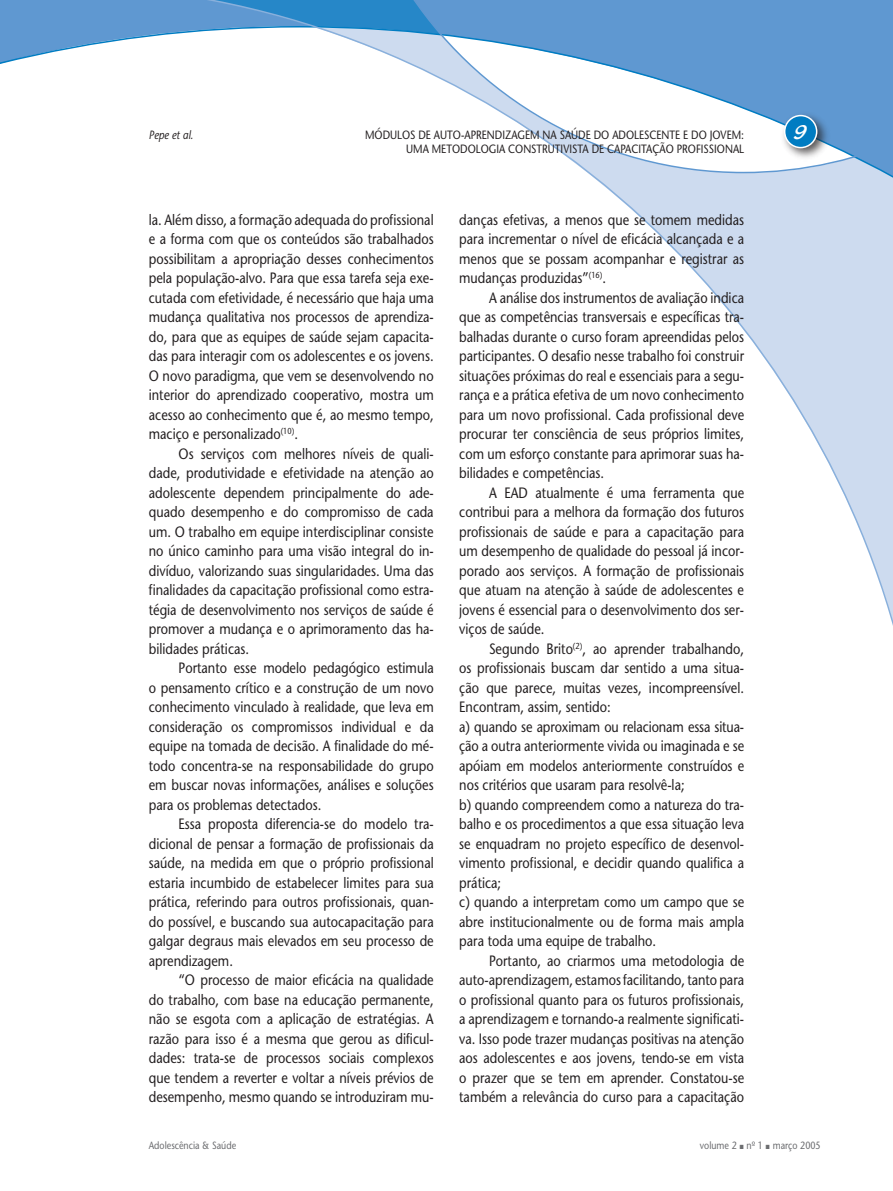
<style>
.page{position:relative;width:893px;height:1191px;background:#fff}
.page>*{position:absolute;margin:0;border:0;box-sizing:border-box;transform-origin:0 0}
.t1{font:15px/19.5px "Stone Sans";color:#231f20;text-align:justify;scale:.85 1}
.t2{font:12px/14.4px "Stone Sans";color:#231f20;text-align:right;scale:.85 1}
.t3{font:italic 12px "Stone Sans";color:#231f20;scale:.85 1}
.t4{font:10.5px "Stone Sans";color:#6c6d70;scale:.85 1}
</style>
<div class="page">
<svg style="left:2px;top:25px;width:117px;height:39px"></svg>
<svg style="left:119px;top:0;width:774px;height:626px"></svg>
<svg style="left:402px;top:0;width:491px;height:174px"></svg>
<svg style="left:0;top:0;width:2px;height:64px"></svg>
<p class="t3" style="left:149px;top:127px;width:54px">Pepe et al.</p>
<p class="t2" style="left:365px;top:127px;width:447px">MÓDULOS DE AUTO-APRENDIZAGEM NA SAÚDE DO ADOLESCENTE E DO JOVEM:<br>UMA METODOLOGIA CONSTRUTIVISTA DE CAPACITAÇÃO PROFISSIONAL</p>
<p class="t1" style="left:149px;top:209px;width:337px">la. Além disso, a formação adequada do profissional e a forma com que os conteúdos são trabalhados possibilitam a apropriação desses conhecimentos pela população-alvo. Para que essa tarefa seja exe&shy;cutada com efetividade, é necessário que haja uma mudança qualitativa nos processos de aprendiza&shy;do, para que as equipes de saúde sejam capacita&shy;das para interagir com os adolescentes e os jovens.<br>O novo paradigma, que vem se desenvolvendo no interior do aprendizado cooperativo, mostra um acesso ao conhecimento que é, ao mesmo tempo, maciço e personalizado<sup>(10)</sup>.</p>
<p class="t1" style="left:149px;top:443px;width:337px;text-indent:30px">Os serviços com melhores níveis de quali&shy;dade, produtividade e efetividade na atenção ao adolescente dependem principalmente do ade&shy;quado desempenho e do compromisso de cada um. O trabalho em equipe interdisciplinar consiste no único caminho para uma visão integral do in&shy;divíduo, valorizando suas singularidades. Uma das finalidades da capacitação profissional como estra&shy;tégia de desenvolvimento nos serviços de saúde é promover a mudança e o aprimoramento das ha&shy;bilidades práticas.</p>
<p class="t1" style="left:149px;top:658px;width:337px;text-indent:30px">Portanto esse modelo pedagógico estimula o pensamento crítico e a construção de um novo conhecimento vinculado à realidade, que leva em consideração os compromissos individual e da equipe na tomada de decisão. A finalidade do mé&shy;todo concentra-se na responsabilidade do grupo em buscar novas informações, análises e soluções para os problemas detectados.</p>
<p class="t1" style="left:149px;top:814px;width:337px;text-indent:30px">Essa proposta diferencia-se do modelo tra&shy;dicional de pensar a formação de profissionais da saúde, na medida em que o próprio profissional estaria incumbido de estabelecer limites para sua prática, referindo para outros profissionais, quan&shy;do possível, e buscando sua autocapacitação para galgar degraus mais elevados em seu processo de aprendizagem.</p>
<p class="t1" style="left:149px;top:970px;width:337px;text-indent:30px">“O processo de maior eficácia na qualidade do trabalho, com base na educação permanente, não se esgota com a aplicação de estratégias. A razão para isso é a mesma que gerou as dificul&shy;dades: trata-se de processos sociais complexos que tendem a reverter e voltar a níveis prévios de desempenho, mesmo quando se introduziram mu-</p>
<p class="t1" style="left:459px;top:209px;width:337px">danças efetivas, a menos que se tomem medidas para incrementar o nível de eficácia alcançada e a menos que se possam acompanhar e registrar as mudanças produzidas”<sup>(16)</sup>.</p>
<p class="t1" style="left:459px;top:287px;width:337px;text-indent:30px">A análise dos instrumentos de avaliação indica que as competências transversais e específicas tra&shy;balhadas durante o curso foram apreendidas pelos participantes. O desafio nesse trabalho foi construir situações próximas do real e essenciais para a segu&shy;rança e a prática efetiva de um novo conhecimento para um novo profissional. Cada profissional deve procurar ter consciência de seus próprios limites, com um esforço constante para aprimorar suas ha&shy;bilidades e competências.</p>
<p class="t1" style="left:459px;top:482px;width:337px;text-indent:30px">A EAD atualmente é uma ferramenta que contribui para a melhora da formação dos futuros profissionais de saúde e para a capacitação para um desempenho de qualidade do pessoal já incor&shy;porado aos serviços. A formação de profissionais que atuam na atenção à saúde de adolescentes e jovens é essencial para o desenvolvimento dos ser&shy;viços de saúde.</p>
<p class="t1" style="left:459px;top:638px;width:337px;text-align:left;text-indent:30px">Segundo Brito<sup>(2)</sup>, ao aprender trabalhando, os profissionais buscam dar sentido a uma situa&shy;ção que parece, muitas vezes, incompreensível.<br>Encontram, assim, sentido:<br>a) quando se aproximam ou relacionam essa situa&shy;ção a outra anteriormente vivida ou imaginada e se apóiam em modelos anteriormente construídos e nos critérios que usaram para resolvê-la;<br>b) quando compreendem como a natureza do tra&shy;balho e os procedimentos a que essa situação leva se enquadram no projeto específico de desenvol&shy;vimento profissional, e decidir quando qualifica a prática;<br>c) quando a interpretam como um campo que se abre institucionalmente ou de forma mais ampla para toda uma equipe de trabalho.</p>
<p class="t1" style="left:459px;top:950px;width:337px;text-indent:30px">Portanto, ao criarmos uma metodologia de auto-aprendizagem, estamos facilitando, tanto para o profissional quanto para os futuros profissionais, a aprendizagem e tornando-a realmente significati&shy;va. Isso pode trazer mudanças positivas na atenção aos adolescentes e aos jovens, tendo-se em vista o prazer que se tem em aprender. Constatou-se também a relevância do curso para a capacitação</p>
<p class="t4" style="left:149px;top:1139px;width:104px">Adolescência &amp; Saúde</p>
<p class="t4" style="left:700px;top:1139px;width:144px">volume 2 nº 1 março 2005</p>
</div>
